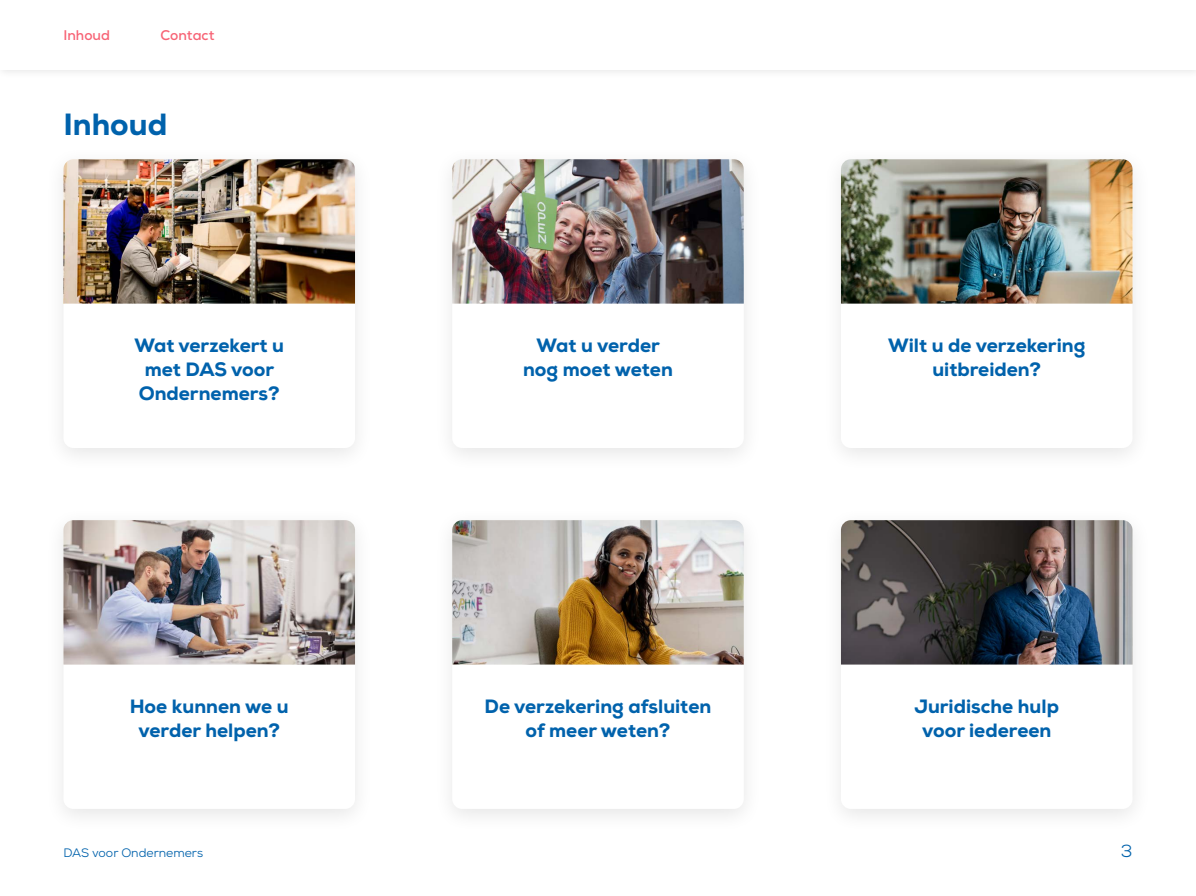
<style>
.page{position:relative;width:1196px;height:896px;background:#fff}
.page>*{position:absolute;margin:0;border:0;box-sizing:border-box;transform-origin:0 0}
.t1{font:800 30.62px "Nexa";color:#0062ac}
.t2{font:800 19.25px/24.1px "Nexa";color:#0062ac;text-align:center}
.t3{font:17.5px "Nexa";color:#0062ac}
.t4{font:700 14px "Nexa";color:#f76375}
.t5{font:12.25px "Nexa";color:#0062ac}
</style>
<div class="page">
<img style="left:840px;top:159px;width:292px;height:145px">
<img style="left:63px;top:159px;width:292px;height:145px">
<img style="left:840px;top:520px;width:292px;height:145px">
<img style="left:452px;top:520px;width:291px;height:145px">
<img style="left:63px;top:520px;width:292px;height:145px">
<img style="left:452px;top:159px;width:291px;height:145px">
<div style="left:0;top:0;width:1195px;height:79px;background:#fafafa"></div>
<div style="left:0;top:0;width:1195px;height:69px;background:#fff"></div>
<p class="t4" style="left:63px;top:26px;width:48px">Inhoud</p>
<p class="t4" style="left:161px;top:26px;width:55px">Contact</p>
<h1 class="t1" style="left:63px;top:105px;width:105px">Inhoud</h1>
<p class="t2" style="left:134px;top:333px;width:151px">Wat verzekert u met DAS voor<br>Ondernemers?</p>
<p class="t2" style="left:130px;top:694px;width:160px">Hoe kunnen we u verder helpen?</p>
<p class="t2" style="left:523px;top:333px;width:151px">Wat u verder nog moet weten</p>
<p class="t2" style="left:484px;top:694px;width:228px">De verzekering afsluiten of meer weten?</p>
<p class="t2" style="left:888px;top:333px;width:199px">Wilt u de verzekering uitbreiden?</p>
<p class="t2" style="left:914px;top:694px;width:146px">Juridische hulp voor iedereen</p>
<p class="t5" style="left:63px;top:845px;width:141px">DAS voor Ondernemers</p>
<p class="t3" style="left:1120px;top:840px;width:13px">3</p>
</div>
